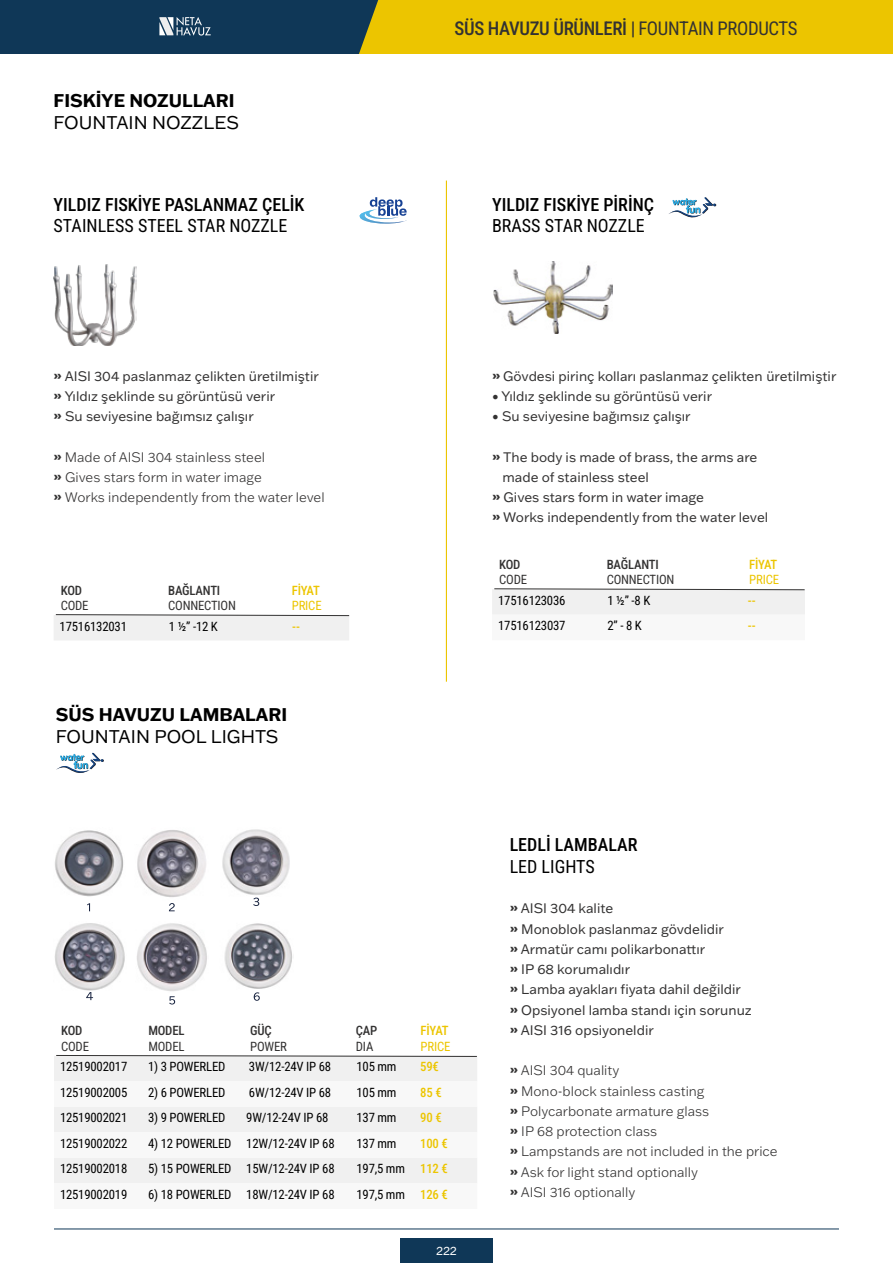
<style>
.page{position:relative;width:893px;height:1263px;background:#fff}
.page>*{position:absolute;margin:0;border:0;box-sizing:border-box;transform-origin:0 0}
.t1{font:500 18.75px "Roboto Condensed";letter-spacing:-.02em;color:#333232}
.t2{font:500 18px "Roboto Condensed";color:#000}
.t3{font:18px "Roboto Condensed";color:#000}
.t4{font:700 18px "Franklin Gothic ATF";color:#000}
.t5{font:18px "Franklin Gothic ATF";color:#000}
.t6{font:13.5px/20.2px "Franklin Gothic ATF";color:#333232}
.t7{font:300 13.5px/20.2px "Franklin Gothic ATF";color:#333232}
.t8{font:12.75px "Roboto Condensed";letter-spacing:-.015em;color:#000}
.t9{font:12.75px "Roboto Condensed";letter-spacing:-.015em;color:#333232}
.t10{font:500 12.75px "Roboto Condensed";letter-spacing:-.015em;color:#333232}
.t11{font:500 12.75px "Roboto Condensed";letter-spacing:-.03em;color:#ecc500}
.t12{font:12.75px "Roboto Condensed";letter-spacing:-.015em;color:#ecc500}
.t13{font:12px "Franklin Gothic ATF";color:#fff}
.s1{font-weight:800}
.s2{font-weight:400}
.s3{font-weight:500;color:#ecc500}
</style>
<div class="page">
<div style="left:400px;top:1238px;width:93px;height:25px;background:#0f3757"></div>
<hr style="left:54px;top:1229px;width:785px;height:1px;background:#0f3757">
<div style="left:338px;top:0;width:555px;height:53px;background:#ecc500"></div>
<div style="left:0;top:0;width:378px;height:54px;background:#0f3757"></div>
<svg style="left:359px;top:197px;width:48px;height:27px"></svg>
<svg style="left:669px;top:197px;width:47px;height:20px"></svg>
<img style="left:54px;top:264px;width:82px;height:81px">
<img style="left:493px;top:261px;width:120px;height:73px">
<svg style="left:54px;top:614px;width:296px;height:26px"></svg>
<svg style="left:492px;top:588px;width:313px;height:26px"></svg>
<hr style="left:446px;top:181px;width:1px;height:501px;background:#ecc500">
<svg style="left:56px;top:753px;width:48px;height:20px"></svg>
<div style="left:54px;top:1056px;width:423px;height:127px;background:#f0f0f0"></div>
<svg style="left:54px;top:1081px;width:423px;height:26px"></svg>
<svg style="left:54px;top:1132px;width:423px;height:26px"></svg>
<svg style="left:55px;top:1055px;width:422px;height:2px"></svg>
<svg style="left:87px;top:903px;width:3px;height:8px"></svg>
<svg style="left:169px;top:903px;width:6px;height:8px"></svg>
<svg style="left:253px;top:897px;width:6px;height:9px"></svg>
<img style="left:55px;top:830px;width:69px;height:67px">
<img style="left:137px;top:830px;width:69px;height:67px">
<img style="left:222px;top:829px;width:68px;height:66px">
<svg style="left:86px;top:992px;width:7px;height:8px"></svg>
<img style="left:55px;top:923px;width:70px;height:68px">
<svg style="left:169px;top:996px;width:6px;height:8px"></svg>
<img style="left:137px;top:923px;width:70px;height:68px">
<svg style="left:254px;top:992px;width:6px;height:9px"></svg>
<img style="left:224px;top:923px;width:68px;height:66px">
<h2 class="t4" style="left:54px;top:88px;width:182px">FISKİYE NOZULLARI</h2>
<h2 class="t5" style="left:54px;top:110px;width:187px">FOUNTAIN NOZZLES</h2>
<h2 class="t2" style="left:54px;top:192px;width:252px">YILDIZ FISKİYE PASLANMAZ ÇELİK</h2>
<h2 class="t3" style="left:54px;top:213px;width:235px">STAINLESS STEEL STAR NOZZLE</h2>
<p class="t6" style="left:54px;top:365px;width:267px"><span class="s1">»</span> AISI 304 paslanmaz çelikten üretilmiştir <span class="s1">»</span> Yıldız şeklinde su görüntüsü verir<br><span class="s1">»</span> Su seviyesine bağımsız çalışır</p>
<p class="t7" style="left:54px;top:446px;width:273px"><span class="s1">»</span> Made of AISI 304 stainless steel<br><span class="s1">»</span> Gives stars form in water image<br><span class="s1">»</span> Works independently from the water level</p>
<p class="t10" style="left:61px;top:581px;width:23px">KOD</p>
<p class="t9" style="left:61px;top:596px;width:29px">CODE</p>
<p class="t10" style="left:168px;top:581px;width:54px">BAĞLANTI</p>
<p class="t9" style="left:168px;top:596px;width:69px">CONNECTION</p>
<p class="t11" style="left:292px;top:581px;width:30px">FİYAT</p>
<p class="t12" style="left:292px;top:596px;width:31px">PRICE</p>
<p class="t8" style="left:60px;top:617px;width:69px">17516132031</p>
<p class="t8" style="left:169px;top:617px;width:50px">1 ½” -12 K</p>
<p class="t11" style="left:292px;top:617px;width:9px">--</p>
<h2 class="t4" style="left:56px;top:702px;width:233px">SÜS HAVUZU LAMBALARI</h2>
<h2 class="t5" style="left:56px;top:724px;width:224px">FOUNTAIN POOL LIGHTS</h2>
<h1 class="t1" style="left:455px;top:15px;width:344px">SÜS HAVUZU ÜRÜNLERİ | <span class="s2">FOUNTAIN PRODUCTS</span></h1>
<h2 class="t2" style="left:492px;top:192px;width:163px">YILDIZ FISKİYE PİRİNÇ</h2>
<h2 class="t3" style="left:492px;top:213px;width:154px">BRASS STAR NOZZLE</h2>
<p class="t6" style="left:492px;top:365px;width:346px"><span class="s1">»</span> Gövdesi pirinç kolları paslanmaz çelikten üretilmiştir</p>
<p class="t6" style="left:492px;top:386px;width:221px">• Yıldız şeklinde su görüntüsü verir</p>
<p class="t6" style="left:492px;top:406px;width:200px">• Su seviyesine bağımsız çalışır</p>
<p class="t6" style="left:492px;top:446px;width:267px"><span class="s1">»</span> The body is made of brass, the arms are</p>
<p class="t6" style="left:502px;top:467px;width:148px">made of stainless steel</p>
<p class="t6" style="left:492px;top:487px;width:213px"><span class="s1">»</span> Gives stars form in water image</p>
<p class="t6" style="left:492px;top:507px;width:278px"><span class="s1">»</span> Works independently from the water level</p>
<p class="t10" style="left:499px;top:555px;width:23px">KOD</p>
<p class="t9" style="left:499px;top:571px;width:29px">CODE</p>
<p class="t10" style="left:607px;top:555px;width:54px">BAĞLANTI</p>
<p class="t9" style="left:607px;top:571px;width:69px">CONNECTION</p>
<p class="t11" style="left:749px;top:555px;width:30px">FİYAT</p>
<p class="t12" style="left:749px;top:571px;width:31px">PRICE</p>
<p class="t8" style="left:498px;top:591px;width:69px">17516123036</p>
<p class="t8" style="left:607px;top:591px;width:44px">1 ½” -8 K</p>
<p class="t11" style="left:748px;top:591px;width:9px">--</p>
<p class="t8" style="left:498px;top:617px;width:69px">17516123037</p>
<p class="t8" style="left:607px;top:617px;width:36px">2” - 8 K</p>
<p class="t11" style="left:748px;top:617px;width:9px">--</p>
<h2 class="t2" style="left:510px;top:832px;width:129px">LEDLİ LAMBALAR</h2>
<h2 class="t3" style="left:510px;top:854px;width:87px">LED LIGHTS</h2>
<p class="t10" style="left:61px;top:1022px;width:23px">KOD</p>
<p class="t9" style="left:61px;top:1037px;width:29px">CODE</p>
<p class="t10" style="left:148px;top:1022px;width:38px">MODEL</p>
<p class="t9" style="left:148px;top:1037px;width:38px">MODEL</p>
<p class="t10" style="left:250px;top:1022px;width:23px">GÜÇ</p>
<p class="t9" style="left:250px;top:1037px;width:38px">POWER</p>
<p class="t10" style="left:356px;top:1022px;width:23px">ÇAP</p>
<p class="t9" style="left:356px;top:1037px;width:19px">DIA</p>
<p class="t11" style="left:421px;top:1022px;width:30px">FİYAT</p>
<p class="t12" style="left:421px;top:1037px;width:31px">PRICE</p>
<p class="t8" style="left:60px;top:1058px;width:69px">12519002017</p>
<p class="t8" style="left:148px;top:1058px;width:79px">1) 3 POWERLED</p>
<p class="t8" style="left:249px;top:1058px;width:84px">3W/12-24V IP 68</p>
<p class="t8" style="left:356px;top:1058px;width:42px">105 mm</p>
<p class="t11" style="left:420px;top:1058px;width:20px">59€</p>
<p class="t8" style="left:60px;top:1083px;width:69px">12519002005</p>
<p class="t8" style="left:148px;top:1083px;width:79px">2) 6 POWERLED</p>
<p class="t8" style="left:249px;top:1083px;width:84px">6W/12-24V IP 68</p>
<p class="t8" style="left:356px;top:1083px;width:42px">105 mm</p>
<p class="t11" style="left:420px;top:1083px;width:23px">85 €</p>
<p class="t8" style="left:60px;top:1109px;width:69px">12519002021</p>
<p class="t8" style="left:148px;top:1109px;width:79px">3) 9 POWERLED</p>
<p class="t8" style="left:246px;top:1109px;width:84px">9W/12-24V IP 68</p>
<p class="t8" style="left:356px;top:1109px;width:42px">137 mm</p>
<p class="t11" style="left:420px;top:1109px;width:23px">90 €</p>
<p class="t8" style="left:60px;top:1134px;width:69px">12519002022</p>
<p class="t8" style="left:148px;top:1134px;width:188px">4) 12 POWERLED 12W/12-24V IP 68</p>
<p class="t8" style="left:356px;top:1134px;width:42px">137 mm</p>
<p class="t11" style="left:420px;top:1134px;width:29px">100 €</p>
<p class="t8" style="left:60px;top:1160px;width:69px">12519002018</p>
<p class="t8" style="left:148px;top:1160px;width:188px">5) 15 POWERLED 15W/12-24V IP 68</p>
<p class="t8" style="left:356px;top:1160px;width:93px">197,5 mm <span class="s3">112 €</span></p>
<p class="t8" style="left:60px;top:1185px;width:69px">12519002019</p>
<p class="t8" style="left:148px;top:1185px;width:188px">6) 18 POWERLED 18W/12-24V IP 68</p>
<p class="t8" style="left:356px;top:1185px;width:93px">197,5 mm <span class="s3">126 €</span></p>
<p class="t13" style="left:436px;top:1243px;width:22px">222</p>
<p class="t6" style="left:510px;top:898px;width:244px"><span class="s1">»</span> AISI 304 kalite<br><span class="s1">»</span> Monoblok paslanmaz gövdelidir<br><span class="s1">»</span> Armatür camı polikarbonattır<br><span class="s1">»</span> IP 68 korumalıdır<br><span class="s1">»</span> Lamba ayakları fiyata dahil değildir <span class="s1">»</span> Opsiyonel lamba standı için sorunuz <span class="s1">»</span> AISI 316 opsiyoneldir</p>
<p class="t7" style="left:510px;top:1060px;width:269px"><span class="s1">»</span> AISI 304 quality<br><span class="s1">»</span> Mono-block stainless casting<br><span class="s1">»</span> Polycarbonate armature glass<br><span class="s1">»</span> IP 68 protection class<br><span class="s1">»</span> Lampstands are not included in the price <span class="s1">»</span> Ask for light stand optionally<br><span class="s1">»</span> AISI 316 optionally</p>
</div>
